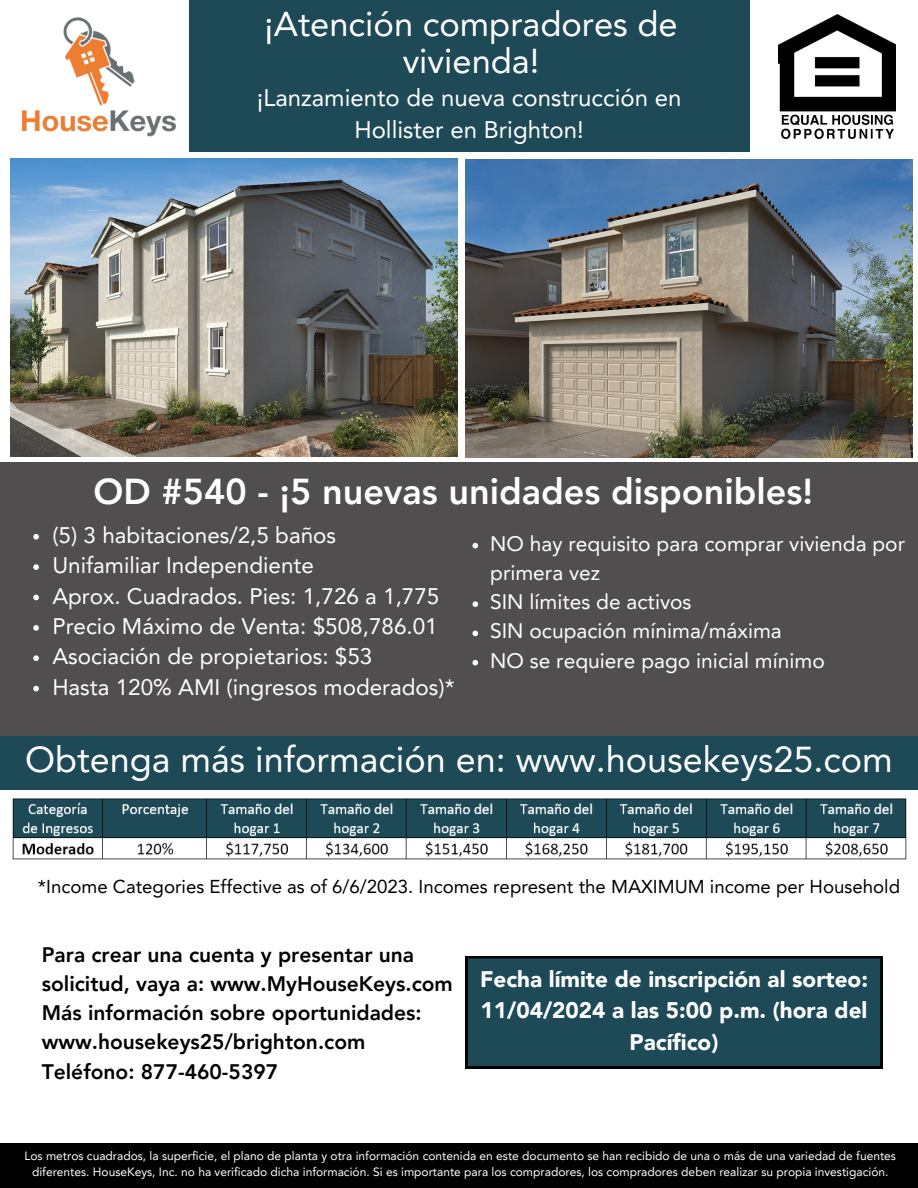
<style>
.page{position:relative;width:918px;height:1188px;background:#fff}
.page>*{position:absolute;margin:0;border:0;box-sizing:border-box;transform-origin:0 0}
.t1{font:36px "Avenir LT Pro";color:#fff}
.t2{font:800 36px "Avenir LT Pro";color:#fff}
.t3{font:34.5px/37.2px "Avenir LT Pro";color:#fff;text-align:center}
.t4{font:24px/32.7px "Avenir LT Pro";color:#fff;text-align:center}
.t5{font:22.5px "Avenir LT Pro";color:#fff}
.t6{font:900 22.5px/31.5px "Avenir LT Pro";color:#fff;text-align:center}
.t7{font:800 21px/29.2px "Avenir LT Pro";color:#000}
.t8{font:21px/29.2px "Avenir LT Pro";color:#fff}
.t9{font:18.6px "Avenir LT Pro";color:#000}
.t10{font:12px/16px "Avenir LT Pro";color:#fff;text-align:center}
</style>
<div class="page">
<div style="left:190px;top:0;width:560px;height:151px;background:#1e4957"></div>
<div style="left:0;top:462px;width:918px;height:274px;background:#504e4e"></div>
<img style="left:22px;top:17px;width:153px;height:120px">
<div style="left:0;top:1143px;width:918px;height:45px;background:#000"></div>
<div style="left:0;top:736px;width:918px;height:54px;background:#1e4957"></div>
<img style="left:779px;top:15px;width:117px;height:123px">
<div style="left:466px;top:956px;width:416px;height:112px;background:#1e4957"></div>
<img style="left:10px;top:158px;width:448px;height:298px">
<img style="left:466px;top:159px;width:446px;height:298px">
<img style="left:12px;top:798px;width:895px;height:62px">
<svg style="left:33px;top:534px;width:6px;height:6px"></svg>
<svg style="left:33px;top:564px;width:6px;height:6px"></svg>
<svg style="left:33px;top:595px;width:6px;height:5px"></svg>
<svg style="left:33px;top:625px;width:6px;height:6px"></svg>
<svg style="left:33px;top:655px;width:6px;height:6px"></svg>
<svg style="left:33px;top:686px;width:6px;height:5px"></svg>
<svg style="left:472px;top:543px;width:6px;height:5px"></svg>
<svg style="left:472px;top:601px;width:6px;height:6px"></svg>
<svg style="left:472px;top:631px;width:6px;height:5px"></svg>
<svg style="left:472px;top:660px;width:6px;height:5px"></svg>
<h1 class="t3" style="left:264px;top:9px;width:415px">¡Atención compradores de vivienda!</h1>
<p class="t4" style="left:257px;top:83px;width:426px">¡Lanzamiento de nueva construcción en<br>Hollister en Brighton!</p>
<h3 class="t2" style="left:94px;top:477px;width:721px">OD #540 - ¡5 nuevas unidades disponibles!</h3>
<p class="t5" style="left:52px;top:526px;width:285px">(5) 3 habitaciones/2,5 baños</p>
<p class="t5" style="left:52px;top:556px;width:263px">Unifamiliar Independiente</p>
<p class="t5" style="left:52px;top:587px;width:389px">Aprox. Cuadrados. Pies: 1,726 a 1,775</p>
<p class="t5" style="left:52px;top:617px;width:387px">Precio Máximo de Venta: $508,786.01</p>
<p class="t5" style="left:52px;top:647px;width:321px">Asociación de propietarios: $53</p>
<p class="t5" style="left:52px;top:678px;width:404px">Hasta 120% AMI (ingresos moderados)*</p>
<h2 class="t8" style="left:490px;top:531px;width:416px">NO hay requisito para comprar vivienda por primera vez</h2>
<p class="t8" style="left:490px;top:589px;width:203px">SIN límites de activos</p>
<p class="t8" style="left:490px;top:618px;width:293px">SIN ocupación mínima/máxima</p>
<h5 class="t8" style="left:490px;top:648px;width:336px">NO se requiere pago inicial mínimo</h5>
<p class="t1" style="left:25px;top:745px;width:869px">Obtenga más información en: www.housekeys25.com</p>
<p class="t9" style="left:38px;top:879px;width:864px">*Income Categories Effective as of 6/6/2023. Incomes represent the MAXIMUM income per Household</p>
<p class="t7" style="left:42px;top:942px;width:413px">Para crear una cuenta y presentar una solicitud, vaya a: www.MyHouseKeys.com Más información sobre oportunidades: www.housekeys25/brighton.com Teléfono: 877-460-5397</p>
<h4 class="t6" style="left:480px;top:965px;width:389px">Fecha límite de inscripción al sorteo:<br>11/04/2024 a las 5:00 p.m. (hora del<br>Pacífico)</h4>
<p class="t10" style="left:24px;top:1149px;width:873px">Los metros cuadrados, la superficie, el plano de planta y otra información contenida en este documento se han recibido de una o más de una variedad de fuentes diferentes. HouseKeys, Inc. no ha verificado dicha información. Si es importante para los compradores, los compradores deben realizar su propia investigación.</p>
</div>
